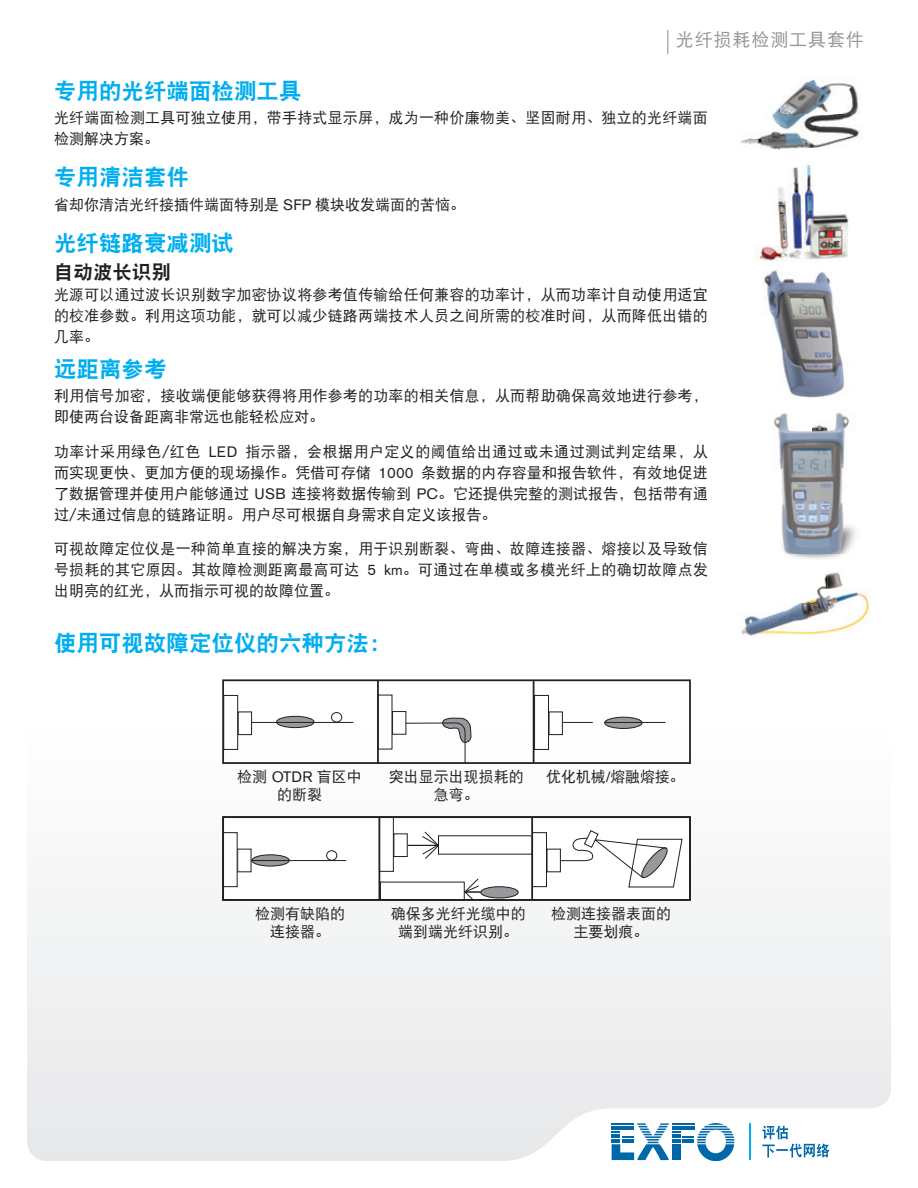
<style>
.page{position:relative;width:918px;height:1188px;background:#fff}
.page>*{position:absolute;margin:0;border:0;box-sizing:border-box;transform-origin:0 0}
.t1{font:22.5px "DF Hei W9";color:#00aeef}
.t2{font:19.5px "DF Hei W9";color:#231f20}
.t3{font:18px "DF Hei W5";letter-spacing:.05em;color:#939598}
.t4{font:15px/21px "DF Hei W5";color:#231f20;text-align:center}
.s1{font-family:"Akzidenz Grotesk BE"}
</style>
<div class="page">
<svg style="left:27px;top:721px;width:864px;height:440px"></svg>
<svg style="left:612px;top:1123px;width:122px;height:38px"></svg>
<hr style="left:749px;top:1123px;width:1px;height:37px;background:#00aeef">
<svg style="left:762px;top:1126px;width:67px;height:32px"></svg>
<svg style="left:667px;top:30px;width:1px;height:24px"></svg>
<img style="left:741px;top:78px;width:118px;height:72px">
<img style="left:759px;top:164px;width:90px;height:98px">
<img style="left:763px;top:270px;width:82px;height:128px">
<img style="left:774px;top:412px;width:82px;height:143px">
<img style="left:741px;top:555px;width:129px;height:81px">
<div style="left:223px;top:817px;width:467px;height:83px;background:#fff"></div>
<hr style="left:379px;top:817px;width:1px;height:83px;background:#231f20">
<hr style="left:531px;top:818px;width:2px;height:82px;background:#231f20">
<div style="left:252px;top:855px;width:37px;height:11px;background:#97999c;border-radius:50%"></div>
<div style="left:251px;top:854px;width:39px;height:13px;border:1px solid #231f20;border-radius:50%"></div>
<hr style="left:251px;top:860px;width:95px;height:1px;background:#231f20">
<div style="left:326px;top:850px;width:11px;height:11px;border:1px solid #231f20;border-radius:50%"></div>
<div style="left:223px;top:832px;width:15px;height:55px;border:1px solid #231f20"></div>
<div style="left:237px;top:849px;width:14px;height:23px;border:1px solid #231f20"></div>
<div style="left:379px;top:817px;width:15px;height:55px;border:1px solid #231f20"></div>
<div style="left:393px;top:833px;width:15px;height:24px;border:1px solid #231f20"></div>
<div style="left:532px;top:832px;width:15px;height:55px;border:1px solid #231f20"></div>
<svg style="left:407px;top:831px;width:31px;height:28px"></svg>
<svg style="left:463px;top:878px;width:29px;height:20px"></svg>
<div style="left:481px;top:887px;width:37px;height:11px;background:#97999c;border-radius:50%"></div>
<div style="left:480px;top:886px;width:39px;height:12px;border:1px solid #231f20;border-radius:50%"></div>
<svg style="left:559px;top:830px;width:124px;height:58px"></svg>
<div style="left:222px;top:816px;width:469px;height:85px;border:2px solid #231f20"></div>
<div style="left:605px;top:717px;width:37px;height:11px;background:#97999c;border-radius:50%"></div>
<div style="left:604px;top:717px;width:39px;height:12px;border:1px solid #231f20;border-radius:50%"></div>
<hr style="left:377px;top:681px;width:2px;height:83px;background:#231f20">
<hr style="left:533px;top:681px;width:1px;height:83px;background:#231f20">
<div style="left:223px;top:695px;width:15px;height:55px;border:1px solid #231f20"></div>
<hr style="left:604px;top:722px;width:61px;height:1px;background:#231f20">
<div style="left:277px;top:716px;width:37px;height:12px;background:#97999c;border-radius:50%"></div>
<div style="left:276px;top:716px;width:38px;height:12px;border:1px solid #231f20;border-radius:50%"></div>
<hr style="left:252px;top:722px;width:101px;height:1px;background:#231f20">
<hr style="left:562px;top:722px;width:31px;height:1px;background:#231f20">
<div style="left:331px;top:712px;width:11px;height:10px;border:1px solid #231f20;border-radius:50%"></div>
<div style="left:238px;top:712px;width:14px;height:23px;background:#fff"></div>
<div style="left:238px;top:711px;width:14px;height:24px;border:1px solid #231f20"></div>
<div style="left:378px;top:695px;width:14px;height:55px;border:1px solid #231f20"></div>
<div style="left:393px;top:712px;width:13px;height:22px;background:#fff"></div>
<div style="left:392px;top:711px;width:14px;height:24px;border:1px solid #231f20"></div>
<div style="left:534px;top:695px;width:15px;height:55px;border:1px solid #231f20"></div>
<div style="left:549px;top:712px;width:13px;height:23px;background:#fff"></div>
<div style="left:549px;top:711px;width:14px;height:24px;border:1px solid #231f20"></div>
<svg style="left:405px;top:717px;width:67px;height:48px"></svg>
<div style="left:222px;top:679px;width:469px;height:85px;border:2px solid #231f20"></div>
<p class="t3" style="left:676px;top:31px;width:190px">光纤损耗检测工具套件</p>
<h1 class="t1" style="left:54px;top:79px;width:249px">专用的光纤端面检测工具</h1>
<p class="t4" style="left:54px;top:107px;width:655px;text-align:left">光纤端面检测工具可独立使用，带手持式显示屏，成为一种价廉物美、坚固耐用、独立的光纤端面检测解决方案。</p>
<h1 class="t1" style="left:54px;top:166px;width:136px">专用清洁套件</h1>
<p class="t4" style="left:54px;top:194px;width:413px">省却你清洁光纤接插件端面特别是 <span class="s1">SFP</span> 模块收发端面的苦恼。</p>
<h1 class="t1" style="left:54px;top:232px;width:181px">光纤链路衰减测试</h1>
<h2 class="t2" style="left:54px;top:262px;width:118px">自动波长识别</h2>
<p class="t4" style="left:54px;top:284px;width:655px;text-align:justify">光源可以通过波长识别数字加密协议将参考值传输给任何兼容的功率计，从而功率计自动使用适宜的校准参数。利用这项功能，就可以减少链路两端技术人员之间所需的校准时间，从而降低出错的几率。</p>
<h1 class="t1" style="left:54px;top:357px;width:114px">远距离参考</h1>
<p class="t4" style="left:54px;top:385px;width:655px;text-align:left">利用信号加密，接收端便能够获得将用作参考的功率的相关信息，从而帮助确保高效地进行参考，即使两台设备距离非常远也能轻松应对。</p>
<p class="t4" style="left:54px;top:441px;width:656px;text-align:justify">功率计采用绿色/红色 <span class="s1">LED</span> 指示器，会根据用户定义的阈值给出通过或未通过测试判定结果，从而实现更快、更加方便的现场操作。凭借可存储 <span class="s1">1000</span> 条数据的内存容量和报告软件，有效地促进了数据管理并使用户能够通过 <span class="s1">USB</span> 连接将数据传输到 <span class="s1">PC</span>。它还提供完整的测试报告，包括带有通过/未通过信息的链路证明。用户尽可根据自身需求自定义该报告。</p>
<p class="t4" style="left:54px;top:538px;width:656px;text-align:justify">可视故障定位仪是一种简单直接的解决方案，用于识别断裂、弯曲、故障连接器、熔接以及导致信号损耗的其它原因。其故障检测距离最高可达 <span class="s1">5 km</span>。可通过在单模或多模光纤上的确切故障点发出明亮的红光，从而指示可视的故障位置。</p>
<h1 class="t1" style="left:54px;top:631px;width:339px">使用可视故障定位仪的六种方法：</h1>
<p class="t4" style="left:237px;top:767px;width:126px;line-height:18.1px">检测 <span class="s1">OTDR</span> 盲区中的断裂</p>
<p class="t4" style="left:389px;top:767px;width:136px;line-height:18.1px">突出显示出现损耗的急弯。</p>
<p class="t4" style="left:546px;top:766px;width:140px">优化机械<span class="s1">/</span>熔融熔接。</p>
<p class="t4" style="left:255px;top:904px;width:91px;line-height:18.1px">检测有缺陷的连接器。</p>
<p class="t4" style="left:391px;top:904px;width:136px;line-height:18.1px">确保多光纤光缆中的端到端光纤识别。</p>
<p class="t4" style="left:551px;top:904px;width:121px;line-height:18.1px">检测连接器表面的主要划痕。</p>
</div>
